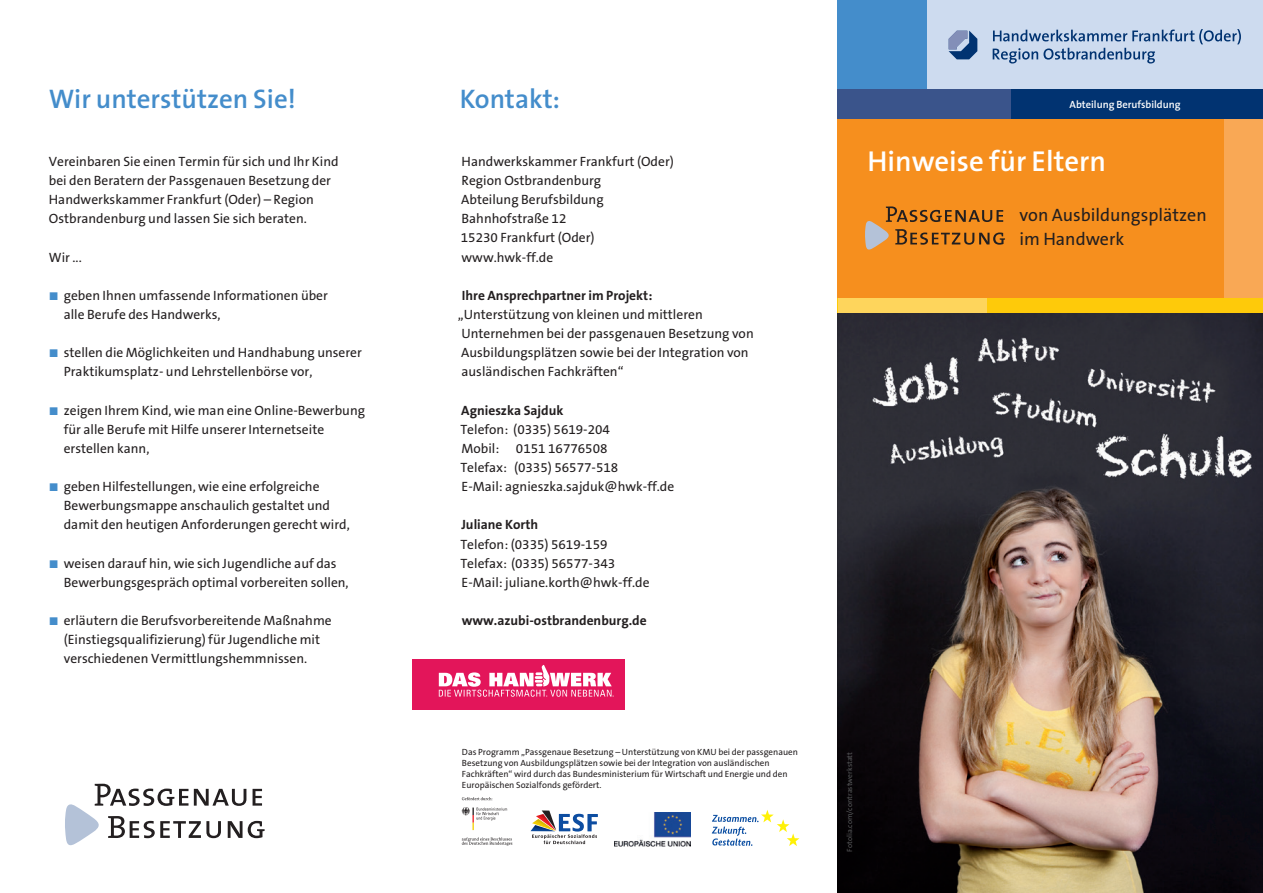
<style>
.page{position:relative;width:1263px;height:893px;background:#fff}
.page>*{position:absolute;margin:0;border:0;box-sizing:border-box;transform-origin:0 0}
.DIN_lang_Titel_24pt{font:600 28.95px "The Sans";color:#fff}
.DIN_lang_Überschrift{font:600 27px "The Sans";color:#448dcb}
.DIN_lang_Untertitel{font:18px "The Sans CE B5 Plain";color:#231f20}
.DIN_lang_Fließtext_F{font:13.5px/19.2px "The Sans CE B5 Plain";color:#231f20}
.DIN_lang_Fließtext_F-2{font:700 13.5px "The Sans CE B7";color:#231f20}
.DIN_lang_Akademie_Be{font:600 10.5px "The Sans";color:#fff}
.DIN_lang_Fließtext_F-3{font:9px/10.8px "The Sans CE B5 Plain";color:#231f20}
.DIN_lang_Fließtext_F-4{font:7.5px "The Sans CE B5 Plain";color:#57585a}
.s1{font-family:"The Sans Expert";font-size:11.4px;color:#448dcb}
.s2{font-family:"The Sans CE B7";font-weight:700}
</style>
<div class="page">
<div style="left:838px;top:119px;width:425px;height:194px;background:#f68f1e"></div>
<div style="left:838px;top:0;width:425px;height:89px;background:#cddbef"></div>
<div style="left:1225px;top:119px;width:38px;height:194px;background:#f9a855"></div>
<img style="left:838px;top:313px;width:425px;height:580px">
<div style="left:838px;top:0;width:89px;height:89px;background:#448dcb"></div>
<div style="left:838px;top:298px;width:425px;height:15px;background:#feca0a"></div>
<div style="left:838px;top:89px;width:425px;height:30px;background:#013371"></div>
<div style="left:838px;top:89px;width:173px;height:30px;background:#3a548b"></div>
<div style="left:838px;top:298px;width:148px;height:15px;background:#fed55c"></div>
<svg style="left:993px;top:29px;width:248px;height:35px"></svg>
<svg style="left:948px;top:31px;width:29px;height:28px"></svg>
<svg style="left:865px;top:206px;width:140px;height:44px"></svg>
<div style="left:412px;top:659px;width:213px;height:51px;background:#e3155a"></div>
<svg style="left:439px;top:665px;width:174px;height:32px"></svg>
<svg style="left:530px;top:810px;width:68px;height:34px"></svg>
<img style="left:615px;top:812px;width:76px;height:35px">
<svg style="left:712px;top:810px;width:87px;height:36px"></svg>
<svg style="left:461px;top:797px;width:51px;height:49px"></svg>
<svg style="left:65px;top:784px;width:200px;height:61px"></svg>
<p class="DIN_lang_Überschrift" style="left:49px;top:81px;width:249px">Wir unterstützen Sie!</p>
<p class="DIN_lang_Fließtext_F" style="left:49px;top:152px;width:291px">Vereinbaren Sie einen Termin für sich und Ihr Kind bei den Beratern der Passgenauen Besetzung der</p>
<p class="DIN_lang_Fließtext_F" style="left:49px;top:190px;width:266px">Handwerkskammer Frankfurt (Oder) – Region</p>
<p class="DIN_lang_Fließtext_F" style="left:49px;top:209px;width:260px">Ostbrandenburg und lassen Sie sich beraten.</p>
<p class="DIN_lang_Fließtext_F" style="left:49px;top:247px;width:34px">Wir ...</p>
<p class="DIN_lang_Fließtext_F" style="left:64px;top:286px;width:266px;text-indent:-15px"><span class="s1">ó</span> geben Ihnen umfassende Informationen über alle Berufe des Handwerks,</p>
<p class="DIN_lang_Fließtext_F" style="left:64px;top:343px;width:300px;text-indent:-15px"><span class="s1">ó</span> stellen die Möglichkeiten und Handhabung unserer<br>Praktikumsplatz- und Lehrstellenbörse vor,</p>
<p class="DIN_lang_Fließtext_F" style="left:64px;top:400px;width:303px;text-indent:-15px"><span class="s1">ó</span> zeigen Ihrem Kind, wie man eine Online-Bewerbung für alle Berufe mit Hilfe unserer Internetseite erstellen kann,</p>
<p class="DIN_lang_Fließtext_F" style="left:64px;top:477px;width:288px;text-indent:-15px"><span class="s1">ó</span> geben Hilfestellungen, wie eine erfolgreiche<br>Bewerbungsmappe anschaulich gestaltet und damit den heutigen Anforderungen gerecht wird,</p>
<p class="DIN_lang_Fließtext_F" style="left:64px;top:553px;width:286px;text-indent:-15px"><span class="s1">ó</span> weisen darauf hin, wie sich Jugendliche auf das<br>Bewerbungsgespräch optimal vorbereiten sollen,</p>
<p class="DIN_lang_Fließtext_F" style="left:64px;top:611px;width:269px;text-indent:-15px"><span class="s1">ó</span> erläutern die Berufsvorbereitende Maßnahme (Einstiegsqualifizierung) für Jugendliche mit verschiedenen Vermittlungshemmnissen.</p>
<p class="DIN_lang_Überschrift" style="left:460px;top:82px;width:102px">Kontakt:</p>
<p class="DIN_lang_Fließtext_F" style="left:462px;top:152px;width:214px">Handwerkskammer Frankfurt (Oder)<br>Region Ostbrandenburg</p>
<p class="DIN_lang_Fließtext_F" style="left:461px;top:190px;width:144px">Abteilung Berufsbildung</p>
<p class="DIN_lang_Fließtext_F" style="left:462px;top:209px;width:106px">Bahnhofstraße 12</p>
<p class="DIN_lang_Fließtext_F" style="left:461px;top:228px;width:135px">15230 Frankfurt (Oder)</p>
<p class="DIN_lang_Fließtext_F" style="left:462px;top:247px;width:93px">www.hwk-ff.de</p>
<p class="DIN_lang_Fließtext_F-2" style="left:462px;top:288px;width:192px">Ihre Ansprechpartner im Projekt:</p>
<p class="DIN_lang_Fließtext_F" style="left:458px;top:305px;width:297px">„Unterstützung von kleinen und mittleren Unternehmen bei der passgenauen Besetzung von Ausbildungsplätzen sowie bei der Integration von ausländischen Fachkräften“</p>
<p class="DIN_lang_Fließtext_F-2" style="left:461px;top:402px;width:104px">Agnieszka Sajduk</p>
<p class="DIN_lang_Fließtext_F" style="left:460px;top:420px;width:151px">Telefon: (0335) 5619-204</p>
<p class="DIN_lang_Fließtext_F" style="left:461px;top:439px;width:148px">Mobil: 0151 16776508</p>
<p class="DIN_lang_Fließtext_F" style="left:460px;top:458px;width:159px">Telefax: (0335) 56577-518</p>
<p class="DIN_lang_Fließtext_F" style="left:462px;top:477px;width:214px">E-Mail: agnieszka.sajduk@hwk-ff.de</p>
<p class="DIN_lang_Fließtext_F" style="left:460px;top:515px;width:149px"><span class="s2">Juliane Korth<br></span>Telefon: (0335) 5619-159</p>
<p class="DIN_lang_Fließtext_F" style="left:460px;top:553px;width:156px">Telefax: (0335) 56577-343</p>
<p class="DIN_lang_Fließtext_F" style="left:462px;top:573px;width:190px">E-Mail: juliane.korth@hwk-ff.de</p>
<p class="DIN_lang_Fließtext_F-2" style="left:462px;top:613px;width:187px">www.azubi-ostbrandenburg.de</p>
<p class="DIN_lang_Fließtext_F-3" style="left:462px;top:747px;width:337px">Das Programm „Passgenaue Besetzung – Unterstützung von KMU bei der passgenauen Besetzung von Ausbildungsplätzen sowie bei der Integration von ausländischen Fachkräften“ wird durch das Bundesministerium für Wirtschaft und Energie und den Europäischen Sozialfonds gefördert.</p>
<p class="DIN_lang_Akademie_Be" style="left:1069px;top:98px;width:113px">Abteilung Berufsbildung</p>
<p class="DIN_lang_Titel_24pt" style="left:867px;top:142px;width:240px">Hinweise für Eltern</p>
<p class="DIN_lang_Untertitel" style="left:1019px;top:204px;width:189px">von Ausbildungsplätzen</p>
<p class="DIN_lang_Untertitel" style="left:1019px;top:228px;width:106px">im Handwerk</p>
<p class="DIN_lang_Fließtext_F-4" style="left:845px;top:852px;width:101px;rotate:-90deg">Fotolia.com/contrastwerkstatt</p>
</div>
